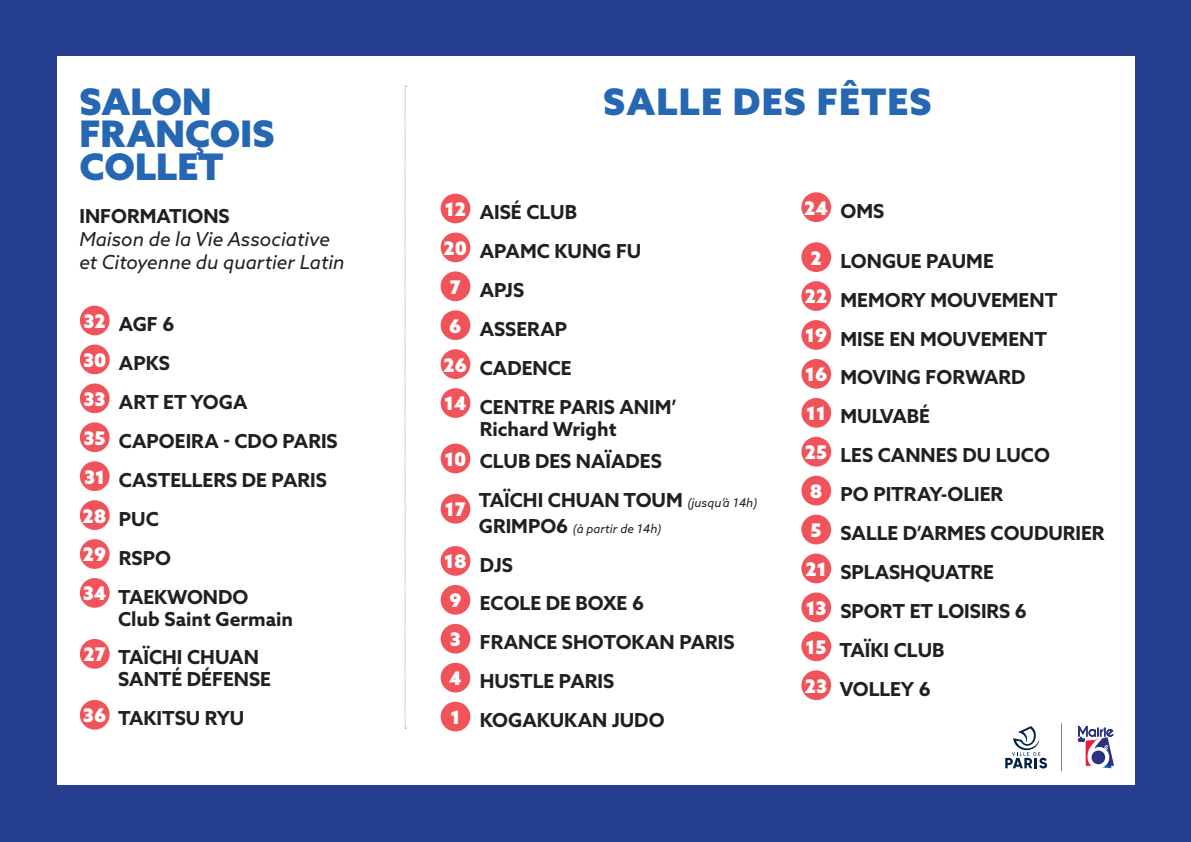
<style>
.page{position:relative;width:1191px;height:842px;background:#253f8e}
.page>*{position:absolute;margin:0;border:0;box-sizing:border-box;transform-origin:0 0}
.t1{font:900 36.6px/32.5px "Azo Sans";color:#2567b3}
.t2{font:900 36.6px "Azo Sans";letter-spacing:.03em;color:#2567b3}
.t3{font:700 19.3px/38.9px "Azo Sans";color:#231f20}
.t4{font:italic 19.3px/23.2px "Azo Sans";color:#231f20}
.t5{font:900 18.8px "Azo Sans";color:#fff}
.t6{font:italic 12px "Azo Sans";color:#231f20}
.s1{font-weight:900;font-size:18.8px;color:#fff}
.s2{font-weight:400;font-style:italic;font-size:12px}
.s3{font-weight:700;font-style:normal;font-size:19.3px}
</style>
<div class="page">
<div style="left:57px;top:57px;width:1077px;height:728px;background:#fff"></div>
<div style="left:80px;top:306px;width:30px;height:29px;background:#f0545a;border-radius:50%"></div>
<div style="left:80px;top:345px;width:30px;height:29px;background:#f0545a;border-radius:50%"></div>
<div style="left:80px;top:383px;width:30px;height:30px;background:#f0545a;border-radius:50%"></div>
<div style="left:80px;top:422px;width:30px;height:30px;background:#f0545a;border-radius:50%"></div>
<div style="left:80px;top:461px;width:30px;height:30px;background:#f0545a;border-radius:50%"></div>
<div style="left:80px;top:500px;width:30px;height:30px;background:#f0545a;border-radius:50%"></div>
<div style="left:80px;top:539px;width:30px;height:30px;background:#f0545a;border-radius:50%"></div>
<div style="left:80px;top:578px;width:30px;height:30px;background:#f0545a;border-radius:50%"></div>
<div style="left:80px;top:639px;width:30px;height:30px;background:#f0545a;border-radius:50%"></div>
<div style="left:80px;top:700px;width:30px;height:30px;background:#f0545a;border-radius:50%"></div>
<div style="left:440px;top:194px;width:30px;height:29px;background:#f0545a;border-radius:50%"></div>
<div style="left:440px;top:233px;width:30px;height:29px;background:#f0545a;border-radius:50%"></div>
<div style="left:440px;top:271px;width:30px;height:30px;background:#f0545a;border-radius:50%"></div>
<div style="left:440px;top:310px;width:30px;height:30px;background:#f0545a;border-radius:50%"></div>
<div style="left:440px;top:349px;width:30px;height:30px;background:#f0545a;border-radius:50%"></div>
<div style="left:440px;top:388px;width:30px;height:30px;background:#f0545a;border-radius:50%"></div>
<div style="left:440px;top:444px;width:30px;height:29px;background:#f0545a;border-radius:50%"></div>
<div style="left:440px;top:494px;width:30px;height:30px;background:#f0545a;border-radius:50%"></div>
<div style="left:440px;top:546px;width:30px;height:30px;background:#f0545a;border-radius:50%"></div>
<div style="left:440px;top:585px;width:30px;height:30px;background:#f0545a;border-radius:50%"></div>
<div style="left:440px;top:624px;width:30px;height:30px;background:#f0545a;border-radius:50%"></div>
<div style="left:440px;top:663px;width:30px;height:29px;background:#f0545a;border-radius:50%"></div>
<div style="left:440px;top:702px;width:30px;height:29px;background:#f0545a;border-radius:50%"></div>
<div style="left:801px;top:192px;width:30px;height:30px;background:#f0545a;border-radius:50%"></div>
<div style="left:801px;top:242px;width:30px;height:30px;background:#f0545a;border-radius:50%"></div>
<div style="left:801px;top:281px;width:30px;height:30px;background:#f0545a;border-radius:50%"></div>
<div style="left:801px;top:320px;width:30px;height:30px;background:#f0545a;border-radius:50%"></div>
<div style="left:801px;top:359px;width:30px;height:30px;background:#f0545a;border-radius:50%"></div>
<div style="left:801px;top:398px;width:30px;height:30px;background:#f0545a;border-radius:50%"></div>
<div style="left:801px;top:437px;width:30px;height:30px;background:#f0545a;border-radius:50%"></div>
<div style="left:801px;top:476px;width:30px;height:29px;background:#f0545a;border-radius:50%"></div>
<div style="left:801px;top:515px;width:30px;height:29px;background:#f0545a;border-radius:50%"></div>
<div style="left:801px;top:554px;width:30px;height:29px;background:#f0545a;border-radius:50%"></div>
<div style="left:801px;top:592px;width:30px;height:30px;background:#f0545a;border-radius:50%"></div>
<div style="left:801px;top:631px;width:30px;height:30px;background:#f0545a;border-radius:50%"></div>
<div style="left:801px;top:670px;width:30px;height:30px;background:#f0545a;border-radius:50%"></div>
<svg style="left:404px;top:86px;width:2px;height:643px"></svg>
<svg style="left:1005px;top:726px;width:42px;height:42px"></svg>
<hr style="left:1061px;top:723px;width:1px;height:48px;background:#002146">
<svg style="left:1078px;top:726px;width:36px;height:42px"></svg>
<h1 class="t1" style="left:79px;top:85px;width:196px">SALON<br>FRANÇOIS<br>COLLET</h1>
<p class="t3" style="left:79px;top:196px;width:152px">INFORMATIONS</p>
<p class="t4" style="left:79px;top:227px;width:267px">Maison de la Vie Associative et Citoyenne du quartier Latin</p>
<p class="t3" style="left:83px;top:304px;width:257px"><sup>32</sup> AGF 6<br><sup>30</sup> APKS<br><sup>33</sup> ART ET YOGA<br><sup>35</sup> CAPOEIRA - CDO PARIS<br><sup>31</sup> CASTELLERS DE PARIS<br><sup>28</sup> PUC<br><sup>29</sup> RSPO<br><sup>34</sup> TAEKWONDO</p>
<p class="t3" style="left:83px;top:599px;width:211px;text-indent:35px">Club Saint Germain<br><sup>27</sup> TAÏCHI CHUAN</p>
<p class="t3" style="left:83px;top:660px;width:190px;text-indent:35px">SANTÉ DÉFENSE<br><sup>36</sup> TAKITSU RYU</p>
<h1 class="t2" style="left:603px;top:77px;width:330px">SALLE DES FÊTES</h1>
<p class="t3" style="left:445px;top:192px;width:134px"><sup>12</sup> AISÉ CLUB</p>
<p class="t3" style="left:443px;top:231px;width:199px"><sup>20</sup> APAMC KUNG FU</p>
<p class="t3" style="left:450px;top:270px;width:76px"><sup>7</sup> APJS</p>
<p class="t3" style="left:449px;top:309px;width:119px"><sup>6</sup> ASSERAP</p>
<p class="t3" style="left:443px;top:348px;width:130px"><sup>26</sup> CADENCE</p>
<p class="t3" style="left:444px;top:387px;width:234px"><sup>14</sup> CENTRE PARIS ANIM’</p>
<p class="t3" style="left:444px;top:412px;width:219px;line-height:32px;text-align:center">Richard Wright<br><span class="s1">10</span> CLUB DES NAÏADES</p>
<p class="t5" style="left:445px;top:497px;width:22px">17</p>
<p class="t3" style="left:479px;top:480px;width:280px">TAÏCHI CHUAN TOUM <span class="s2">(jusqu’à 14h)</span></p>
<p class="t6" style="left:479px;top:520px;width:184px"><span class="s3">GRIMPO6</span> (à partir de 14h)</p>
<p class="t3" style="left:444px;top:545px;width:292px"><sup>18</sup> DJS<br><sup>9</sup> ECOLE DE BOXE 6<br><sup>3</sup> FRANCE SHOTOKAN PARIS<br><sup>4</sup> HUSTLE PARIS<br><sup>1</sup> KOGAKUKAN JUDO</p>
<p class="t3" style="left:804px;top:191px;width:82px"><sup>24</sup> OMS</p>
<p class="t3" style="left:810px;top:241px;width:185px"><sup>2</sup> LONGUE PAUME</p>
<p class="t3" style="left:805px;top:280px;width:254px"><sup>22</sup> MEMORY MOUVEMENT</p>
<p class="t3" style="left:805px;top:319px;width:243px"><sup>19</sup> MISE EN MOUVEMENT</p>
<p class="t3" style="left:805px;top:358px;width:222px"><sup>16</sup> MOVING FORWARD</p>
<p class="t3" style="left:806px;top:397px;width:125px"><sup>11</sup> MULVABÉ</p>
<p class="t3" style="left:805px;top:436px;width:246px"><sup>25</sup> LES CANNES DU LUCO</p>
<p class="t3" style="left:810px;top:475px;width:195px"><sup>8</sup> PO PITRAY-OLIER</p>
<p class="t3" style="left:810px;top:513px;width:295px"><sup>5</sup> SALLE D’ARMES COUDURIER</p>
<p class="t3" style="left:805px;top:552px;width:190px"><sup>21</sup> SPLASHQUATRE</p>
<p class="t3" style="left:805px;top:591px;width:223px"><sup>13</sup> SPORT ET LOISIRS 6</p>
<p class="t3" style="left:805px;top:630px;width:140px"><sup>15</sup> TAÏKI CLUB</p>
<p class="t3" style="left:805px;top:669px;width:127px"><sup>23</sup> VOLLEY 6</p>
</div>
